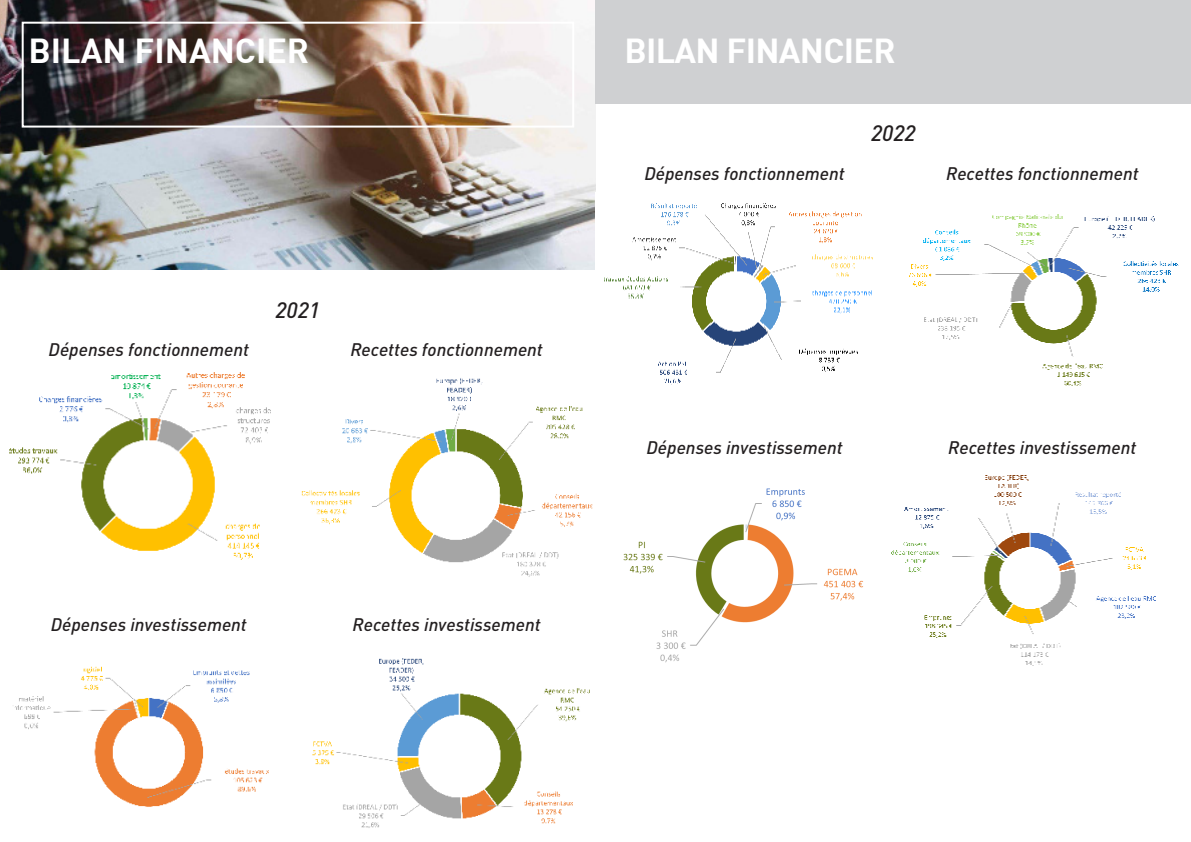
<style>
.page{position:relative;width:1191px;height:842px;background:#fff}
.page>*{position:absolute;margin:0;border:0;box-sizing:border-box;transform-origin:0 0}
.Titre_1{font:700 34px "DIN";letter-spacing:-.01em;color:#fff}
.Titre_2{font:italic 500 22px "DIN";color:#231f20}
.Titre_2-2{font:italic 500 18px "DIN";color:#231f20}
</style>
<div class="page">
<img style="left:0;top:0;width:595px;height:269px">
<div style="left:22px;top:22px;width:552px;height:106px;border:2px solid #fff"></div>
<div style="left:595px;top:0;width:596px;height:103px;background:#cfd0d2"></div>
<img style="left:9px;top:372px;width:262px;height:188px">
<img style="left:301px;top:378px;width:292px;height:199px">
<img style="left:13px;top:666px;width:256px;height:141px">
<img style="left:312px;top:658px;width:278px;height:170px">
<img style="left:604px;top:203px;width:269px;height:182px">
<img style="left:909px;top:214px;width:270px;height:172px">
<img style="left:623px;top:488px;width:241px;height:175px">
<img style="left:891px;top:475px;width:265px;height:191px">
<p class="Titre_1" style="left:28px;top:28px;width:282px">BILAN FINANCIER</p>
<p class="Titre_1" style="left:624px;top:28px;width:273px">BILAN FINANCIER</p>
<p class="Titre_2" style="left:871px;top:119px;width:46px">2022</p>
<p class="Titre_2" style="left:275px;top:296px;width:46px">2021</p>
<p class="Titre_2-2" style="left:49px;top:338px;width:202px">Dépenses fonctionnement</p>
<p class="Titre_2-2" style="left:350px;top:338px;width:194px">Recettes fonctionnement</p>
<p class="Titre_2-2" style="left:51px;top:613px;width:197px">Dépenses investissement</p>
<p class="Titre_2-2" style="left:352px;top:613px;width:190px">Recettes investissement</p>
<p class="Titre_2-2" style="left:644px;top:162px;width:202px">Dépenses fonctionnement</p>
<p class="Titre_2-2" style="left:946px;top:162px;width:194px">Recettes fonctionnement</p>
<p class="Titre_2-2" style="left:646px;top:437px;width:197px">Dépenses investissement</p>
<p class="Titre_2-2" style="left:948px;top:437px;width:190px">Recettes investissement</p>
</div>
